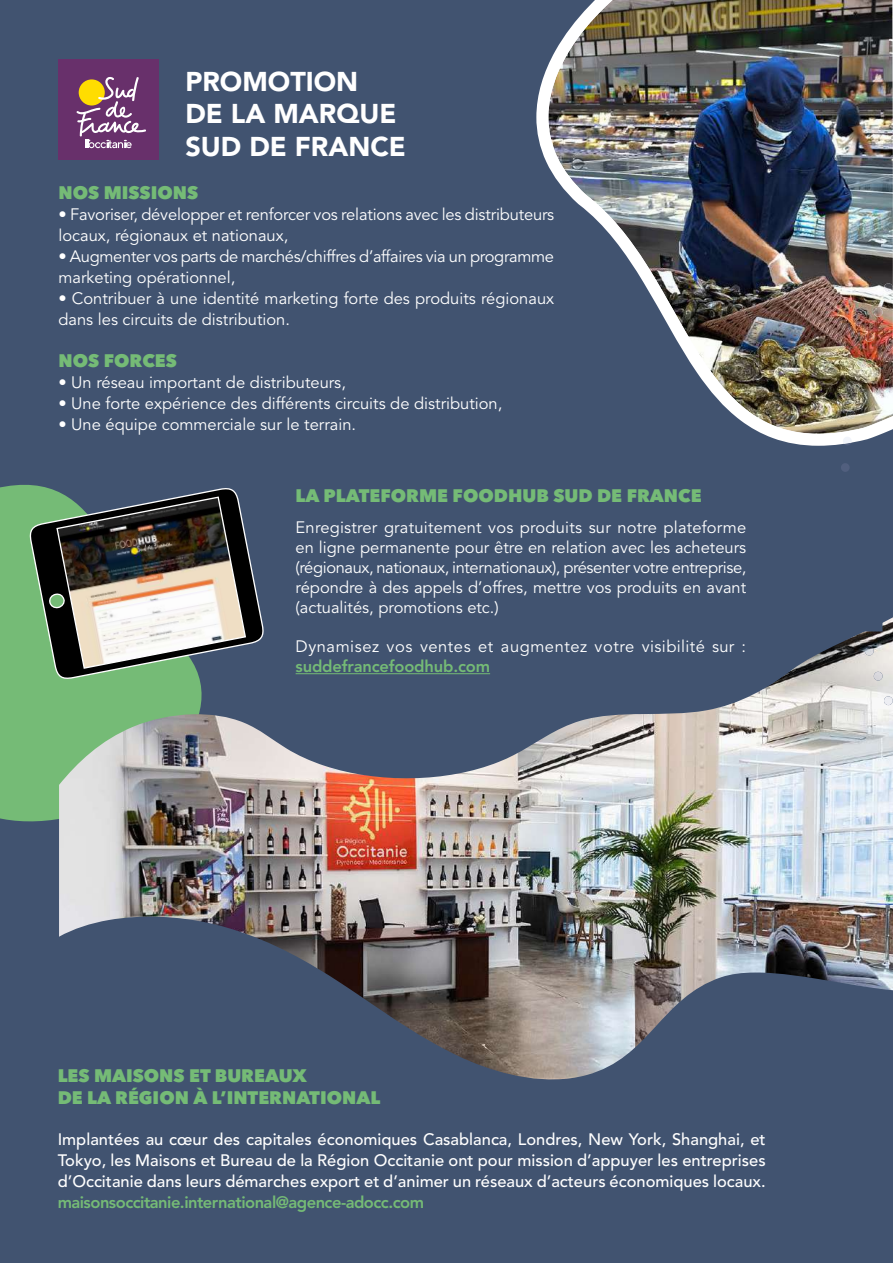
<style>
.page{position:relative;width:893px;height:1263px;background:#415370}
.page>*{position:absolute;margin:0;border:0;box-sizing:border-box;transform-origin:0 0}
.t1{font:900 27px/32.4px "Avenir LT Std";color:#fff}
.t2{font:800 18px/21.6px "Avenir Next Cyr";color:#75bb76}
.t3{font:16.5px/19.8px ".notdef";color:#fff}
.t4{font:500 16.5px/21px "Avenir LT Std";color:#fff;text-align:justify}
.t5{font:16.5px/21px ".notdef";letter-spacing:-.02em;color:#fff}
.t6{font:16.5px ".notdef";letter-spacing:.035em;color:#fff}
.t7{font:800 16.5px "Avenir LT Std";letter-spacing:-.03em;color:#75bb76}
.t8{font:800 16.5px "Avenir LT Std";letter-spacing:-.01em;color:#75bb76}
</style>
<div class="page">
<img style="left:536px;top:0;width:357px;height:446px">
<div style="left:58px;top:60px;width:101px;height:100px;background:#68306b"></div>
<svg style="left:76px;top:77px;width:70px;height:71px"></svg>
<div style="left:0;top:484px;width:59px;height:338px;background:#75bb76"></div>
<img style="left:59px;top:617px;width:834px;height:463px">
<svg style="left:27px;top:486px;width:239px;height:195px"></svg>
<img style="left:846px;top:283px;width:47px;height:136px">
<svg style="left:843px;top:437px;width:9px;height:8px"></svg>
<svg style="left:841px;top:463px;width:8px;height:9px"></svg>
<img style="left:864px;top:647px;width:29px;height:58px">
<svg style="left:836px;top:617px;width:46px;height:14px"></svg>
<h1 class="t1" style="left:185px;top:65px;width:222px">PROMOTION<br>DE LA MARQUE<br>SUD DE FRANCE</h1>
<p class="t2" style="left:58px;top:182px;width:141px">NOS MISSIONS</p>
<p class="t3" style="left:58px;top:205px;width:497px;line-height:21px">• Favoriser, développer et renforcer vos relations avec les distributeurs locaux, régionaux et nationaux,</p>
<p class="t5" style="left:58px;top:247px;width:497px">• Augmenter vos parts de marchés/chiffres d’affaires via un programme marketing opérationnel,</p>
<p class="t3" style="left:58px;top:289px;width:497px;line-height:21px">• Contribuer à une identité marketing forte des produits régionaux dans les circuits de distribution.</p>
<p class="t2" style="left:58px;top:350px;width:120px">NOS FORCES</p>
<p class="t3" style="left:58px;top:374px;width:289px">• Un réseau important de distributeurs,</p>
<p class="t3" style="left:58px;top:395px;width:445px">• Une forte expérience des différents circuits de distribution,</p>
<p class="t3" style="left:58px;top:416px;width:299px">• Une équipe commerciale sur le terrain.</p>
<p class="t2" style="left:296px;top:485px;width:407px">LA PLATEFORME FOODHUB SUD DE FRANCE</p>
<p class="t3" style="left:296px;top:520px;width:452px;text-align:justify">Enregistrer gratuitement vos produits sur notre plateforme en ligne permanente pour être en relation avec les acheteurs (régionaux, nationaux, internationaux), présenter votre entreprise, répondre à des appels d’offres, mettre vos produits en avant (actualités, promotions etc.)</p>
<p class="t6" style="left:296px;top:640px;width:452px">Dynamisez vos ventes et augmentez votre visibilité sur :</p>
<p class="t8" style="left:296px;top:659px;width:196px">suddefrancefoodhub.com</p>
<p class="t2" style="left:58px;top:1065px;width:324px">LES MAISONS ET BUREAUX<br>DE LA R…GION ¿ LíINTERNATIONAL</p>
<p class="t4" style="left:58px;top:1131px;width:710px">Implantées au cœur des capitales économiques Casablanca, Londres, New York, Shanghai, et Tokyo, les Maisons et Bureau de la Région Occitanie ont pour mission d’appuyer les entreprises d’Occitanie dans leurs démarches export et d’animer un réseaux d’acteurs économiques locaux.</p>
<p class="t7" style="left:58px;top:1195px;width:368px">maisonsoccitanie.international@agence-adocc.com</p>
</div>
